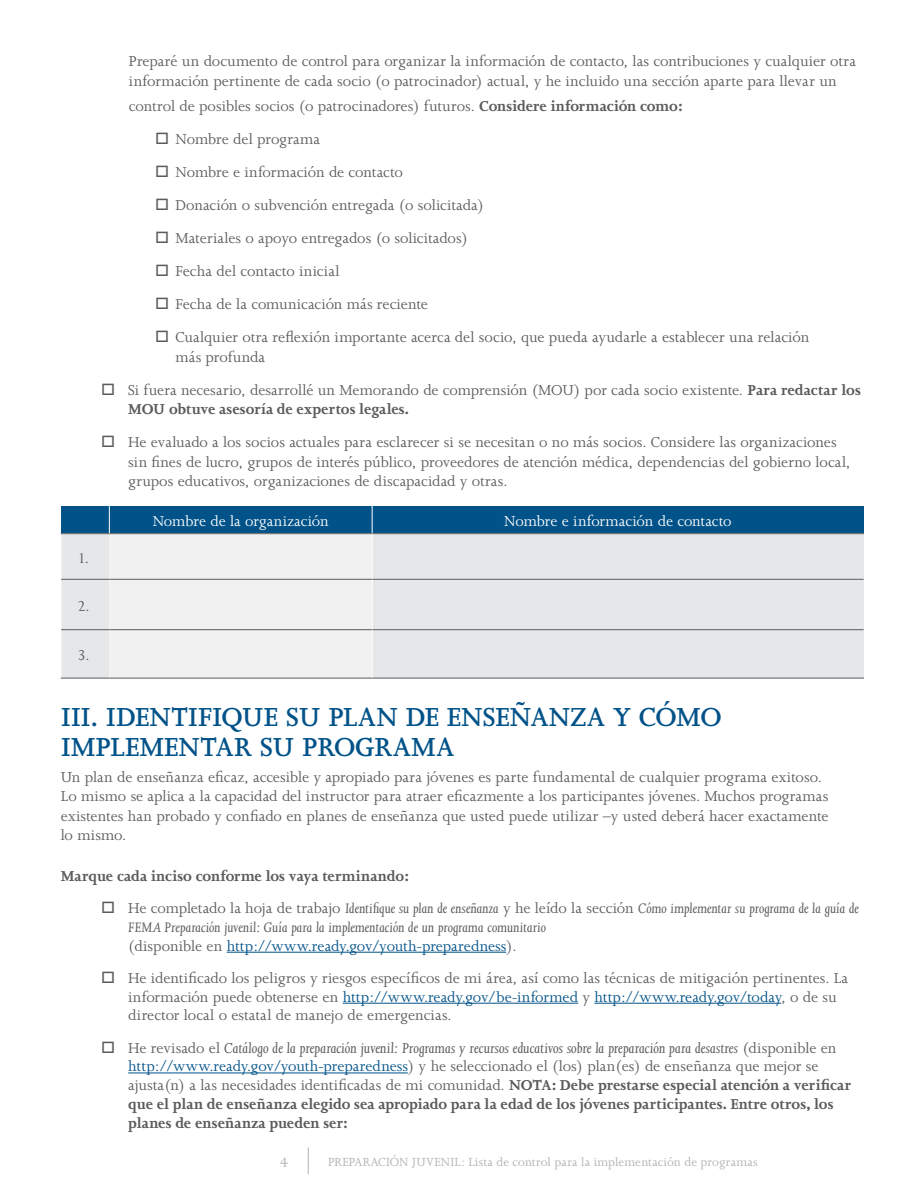
<style>
.page{position:relative;width:918px;height:1188px;background:#fff}
.page>*{position:absolute;margin:0;border:0;box-sizing:border-box;transform-origin:0 0}
.t1{font:600 30px/30px "Joanna";letter-spacing:-.005em;color:#005288}
.t2{font:16.5px/19.5px "Joanna";color:#5a5b5d}
.t3{font:700 16.5px/18.8px "Joanna";color:#5a5b5d}
.t4{font:16.5px "Joanna";letter-spacing:-.005em;color:#005288}
.t5{font:16.5px "Joanna";letter-spacing:-.01em;color:#fff}
.t6{font:16.5px "Joanna";color:#b0b0b0}
.t7{font:italic 15.75px/18.8px "Joanna";letter-spacing:-.005em;color:#5a5b5d}
.t8{font:13.5px "Joanna";letter-spacing:.01em;color:#b0b0b0}
.s1{font-weight:700}
.s2{font-style:normal;font-size:16.5px}
.s3{color:#5a5b5d}
.s4{color:#005288}
.s5{font-weight:400}
.s6{font-weight:400;font-style:italic}
.s7{font-weight:400;color:#005288}
</style>
<div class="page">
<svg style="left:308px;top:1148px;width:1px;height:26px"></svg>
<hr style="left:227px;top:952px;width:279px;height:1px;background:#005288">
<hr style="left:343px;top:1003px;width:235px;height:1px;background:#005288">
<hr style="left:594px;top:1003px;width:187px;height:1px;background:#005288">
<hr style="left:128px;top:1073px;width:280px;height:1px;background:#005288">
<div style="left:61px;top:506px;width:48px;height:28px;background:#005288"></div>
<div style="left:109px;top:506px;width:263px;height:28px;background:#005288"></div>
<div style="left:372px;top:506px;width:492px;height:28px;background:#005288"></div>
<div style="left:61px;top:534px;width:48px;height:45px;background:#e6e7e8"></div>
<div style="left:61px;top:579px;width:48px;height:51px;background:#e6e7e8"></div>
<div style="left:61px;top:630px;width:48px;height:48px;background:#e6e7e8"></div>
<div style="left:109px;top:534px;width:263px;height:45px;background:#f1f1f2"></div>
<div style="left:109px;top:579px;width:263px;height:51px;background:#f1f1f2"></div>
<div style="left:109px;top:630px;width:263px;height:48px;background:#f1f1f2"></div>
<div style="left:372px;top:534px;width:492px;height:45px;background:#e6e7e8"></div>
<div style="left:372px;top:579px;width:492px;height:51px;background:#e6e7e8"></div>
<div style="left:372px;top:630px;width:492px;height:48px;background:#e6e7e8"></div>
<svg style="left:109px;top:506px;width:1px;height:27px"></svg>
<svg style="left:372px;top:506px;width:1px;height:27px"></svg>
<hr style="left:61px;top:534px;width:1px;height:45px;background:#fff">
<hr style="left:61px;top:579px;width:1px;height:51px;background:#fff">
<hr style="left:61px;top:630px;width:1px;height:48px;background:#fff">
<hr style="left:61px;top:533px;width:48px;height:1px;background:#5a5b5d">
<hr style="left:61px;top:579px;width:48px;height:1px;background:#5a5b5d">
<hr style="left:61px;top:629px;width:48px;height:1px;background:#5a5b5d">
<hr style="left:61px;top:678px;width:48px;height:1px;background:#5a5b5d">
<hr style="left:372px;top:533px;width:492px;height:1px;background:#5a5b5d">
<hr style="left:372px;top:579px;width:492px;height:1px;background:#5a5b5d">
<hr style="left:372px;top:629px;width:492px;height:1px;background:#5a5b5d">
<hr style="left:372px;top:678px;width:492px;height:1px;background:#5a5b5d">
<hr style="left:109px;top:533px;width:263px;height:1px;background:#5a5b5d">
<hr style="left:372px;top:534px;width:1px;height:45px;background:#fff">
<hr style="left:372px;top:579px;width:1px;height:51px;background:#fff">
<hr style="left:372px;top:630px;width:1px;height:48px;background:#fff">
<hr style="left:109px;top:579px;width:263px;height:1px;background:#5a5b5d">
<hr style="left:109px;top:629px;width:263px;height:1px;background:#5a5b5d">
<hr style="left:109px;top:678px;width:263px;height:1px;background:#5a5b5d">
<p class="t2" style="left:77px;top:548px;width:13px">1.</p>
<p class="t2" style="left:77px;top:596px;width:14px">2.</p>
<p class="t2" style="left:77px;top:646px;width:14px">3.</p>
<p class="t2" style="left:129px;top:52px;width:729px">Preparé un documento de control para organizar la información de contacto, las contribuciones y cualquier otra información pertinente de cada socio (o patrocinador) actual, y he incluido una sección aparte para llevar un</p>
<p class="t2" style="left:129px;top:97px;width:555px">control de posibles socios (o patrocinadores) futuros. <span class="s1">Considere información como:</span></p>
<p class="t2" style="left:155px;top:130px;width:167px">□ Nombre del programa</p>
<p class="t2" style="left:155px;top:163px;width:249px">□ Nombre e información de contacto</p>
<p class="t2" style="left:155px;top:196px;width:330px">□ Donación o subvención entregada (o solicitada)</p>
<p class="t2" style="left:155px;top:229px;width:314px">□ Materiales o apoyo entregados (o solicitados)</p>
<p class="t2" style="left:155px;top:262px;width:186px">□ Fecha del contacto inicial</p>
<p class="t2" style="left:155px;top:295px;width:274px">□ Fecha de la comunicación más reciente</p>
<p class="t2" style="left:176px;top:328px;width:635px;text-indent:-20px">□ Cualquier otra reflexión importante acerca del socio, que pueda ayudarle a establecer una relación más profunda</p>
<p class="t2" style="left:128px;top:380px;width:734px;text-indent:-27px">□ Si fuera necesario, desarrollé un Memorando de comprensión (MOU) por cada socio existente. <span class="s1">Para redactar los<br>MOU obtuve asesoría de expertos legales.</span></p>
<p class="t2" style="left:128px;top:433px;width:724px;text-indent:-27px">□ He evaluado a los socios actuales para esclarecer si se necesitan o no más socios. Considere las organizaciones sin fines de lucro, grupos de interés público, proveedores de atención médica, dependencias del gobierno local, grupos educativos, organizaciones de discapacidad y otras.</p>
<p class="t5" style="left:153px;top:512px;width:178px">Nombre de la organización</p>
<p class="t5" style="left:504px;top:512px;width:229px">Nombre e información de contacto</p>
<h2 class="t1" style="left:61px;top:702px;width:662px">III. IDENTIFIQUE SU PLAN DE ENSEÑANZA Y CÓMO<br>IMPLEMENTAR SU PROGRAMA</h2>
<p class="t2" style="left:61px;top:767px;width:769px">Un plan de enseñanza eficaz, accesible y apropiado para jóvenes es parte fundamental de cualquier programa exitoso.<br>Lo mismo se aplica a la capacidad del instructor para atraer eficazmente a los participantes jóvenes. Muchos programas existentes han probado y confiado en planes de enseñanza que usted puede utilizar –y usted deberá hacer exactamente lo mismo.</p>
<p class="t3" style="left:61px;top:867px;width:350px">Marque cada inciso conforme los vaya terminando:</p>
<p class="t7" style="left:128px;top:899px;width:732px;text-indent:-27px">□ <span class="s2">He completado la hoja de trabajo</span> Identifique su plan de enseñanza <span class="s2">y he leído la sección</span> Cómo implementar su programa de la guía de<br>FEMA Preparación juvenil: Guía para la implementación de un programa comunitario</p>
<p class="t4" style="left:128px;top:937px;width:390px"><span class="s3">(disponible en</span> http://www.ready.gov/youth-preparedness<span class="s3">).</span></p>
<p class="t2" style="left:128px;top:969px;width:722px;line-height:18.8px;text-indent:-27px">□ He identificado los peligros y riesgos específicos de mi área, así como las técnicas de mitigación pertinentes. La información puede obtenerse en <span class="s4">http://www.ready.gov/be-informed</span> y <span class="s4">http://www.ready.gov/today</span>, o de su director local o estatal de manejo de emergencias.</p>
<p class="t3" style="left:128px;top:1038px;width:725px;text-indent:-27px">□ <span class="s5">He revisado el</span> <span class="s6">Catálogo de la preparación juvenil: Programas y recursos educativos sobre la preparación para desastres</span> <span class="s5">(disponible en </span><span class="s7">http://www.ready.gov/youth-preparedness</span><span class="s5">) y he seleccionado el (los) plan(es) de enseñanza que mejor se ajusta(n) a las necesidades identificadas de mi comunidad.</span> NOTA: Debe prestarse especial atención a verificar que el plan de enseñanza elegido sea apropiado para la edad de los jóvenes participantes. Entre otros, los planes de enseñanza pueden ser:</p>
<p class="t6" style="left:280px;top:1153px;width:10px">4</p>
<p class="t8" style="left:328px;top:1155px;width:431px">PREPARACIÓN JUVENIL: Lista de control para la implementación de programas</p>
</div>
